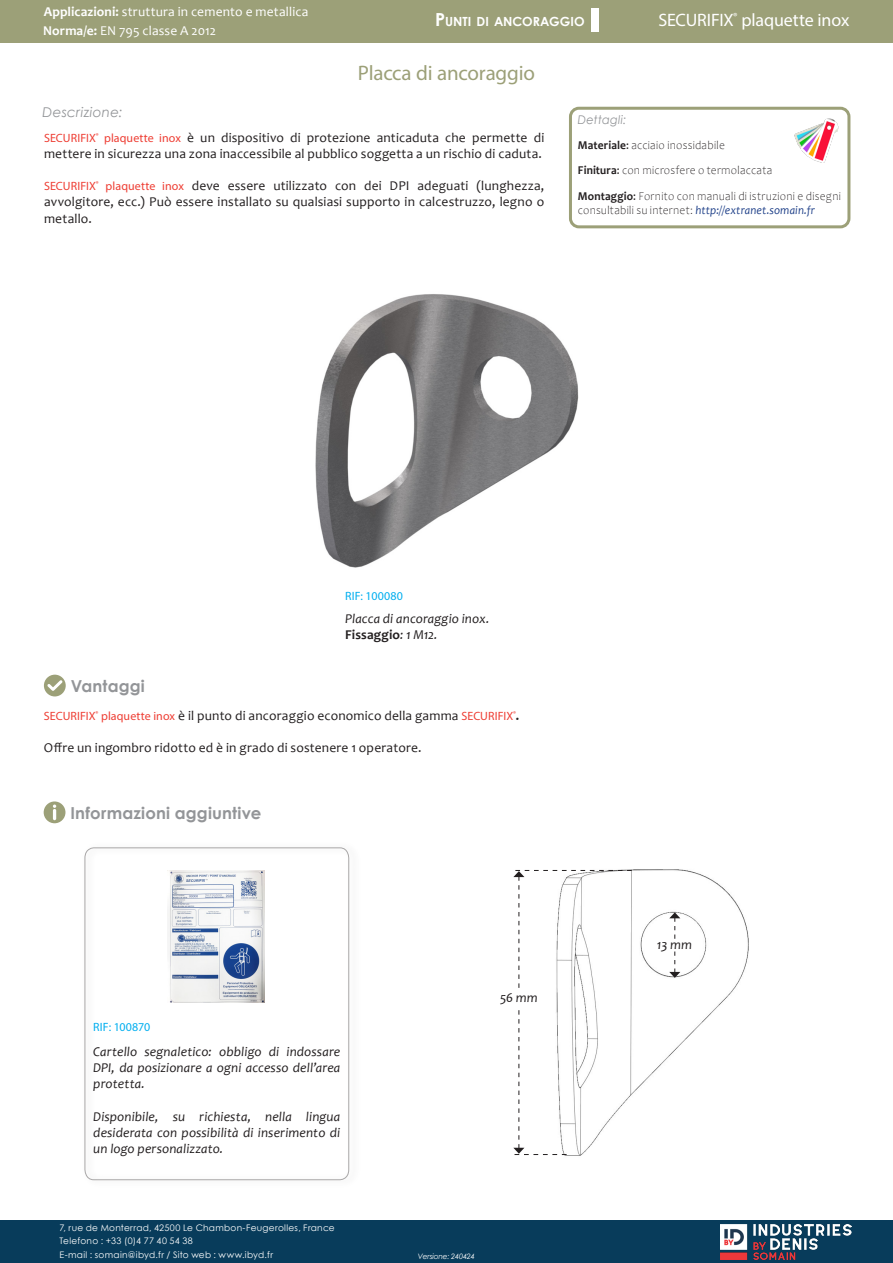
<style>
.page{position:relative;width:893px;height:1263px;background:#fff}
.page>*{position:absolute;margin:0;border:0;box-sizing:border-box;transform-origin:0 0}
.t1{font:21px "Myriad Pro";letter-spacing:-.01em;color:#9ca078}
.t2{font:18px "Myriad Pro";letter-spacing:-.01em;color:#fff}
.t3{font:700 16.5px "Century Gothic";letter-spacing:.01em;color:#939598}
.t4{font:13.5px/16.2px "Candara";letter-spacing:.01em;color:#231f20}
.t5{font:italic 13.5px/16.2px "Candara";letter-spacing:.01em;color:#231f20;text-align:justify}
.t6{font:13.5px/18.9px "Candara";letter-spacing:.01em;color:#fff}
.t7{font:700 13.5px "Candara";letter-spacing:.01em;color:#231f20}
.t8{font:italic 13.5px "Century Gothic";letter-spacing:.015em;color:#939598}
.t9{font:700 12.6px "Century Gothic";letter-spacing:.005em;color:#fff}
.t10{font:300 12px/25.2px "Candara";letter-spacing:.02em;color:#231f20;scale:.95 1}
.t11{font:italic 12px "Candara";letter-spacing:.015em;color:#21428a;scale:.95 1}
.t12{font:12px "Myriad Pro";letter-spacing:.015em;color:#00aeef}
.t13{font:italic 12px "Century Gothic";letter-spacing:.02em;color:#939598;scale:.95 1}
.t14{font:9px/13.5px "Century Gothic";letter-spacing:.03em;color:#fff}
.t15{font:italic 7.5px "Century Gothic";letter-spacing:-.025em;color:#fff}
.s1{font-weight:700}
.s2{font-size:18px}
.s3{font-family:"Myriad Pro";font-size:12px;color:#ee3e34}
.s4{font-weight:400}
.s5{font-weight:300;font-style:normal;color:#231f20}
.s6{font-weight:400;font-style:italic}
</style>
<div class="page">
<div style="left:0;top:0;width:893px;height:43px;background:#9ca078"></div>
<div style="left:592px;top:9px;width:7px;height:23px;background:#fff"></div>
<div style="left:569px;top:107px;width:281px;height:121px;border:3px solid #9ca078;border-radius:9px"></div>
<img style="left:794px;top:118px;width:45px;height:45px">
<img style="left:315px;top:294px;width:264px;height:274px">
<div style="left:44px;top:675px;width:22px;height:21px;background:#9ca078;border-radius:50%"></div>
<svg style="left:47px;top:680px;width:16px;height:11px"></svg>
<div style="left:44px;top:801px;width:21px;height:22px;background:#9ca078;border-radius:50%"></div>
<svg style="left:53px;top:804px;width:3px;height:16px"></svg>
<svg style="left:84px;top:847px;width:266px;height:333px"></svg>
<img style="left:564px;top:869px;width:185px;height:287px">
<svg style="left:669px;top:912px;width:11px;height:66px"></svg>
<svg style="left:513px;top:870px;width:119px;height:285px"></svg>
<div style="left:492px;top:992px;width:54px;height:15px;background:#fff"></div>
<div style="left:655px;top:939px;width:39px;height:10px;background:#fff"></div>
<div style="left:0;top:1220px;width:893px;height:43px;background:#083c5b"></div>
<img style="left:721px;top:1225px;width:130px;height:35px">
<p class="t6" style="left:43px;top:2px;width:267px"><span class="s1">Applicazioni:</span> struttura in cemento e metallica<br><span class="s1">Norma/e:</span> EN 795 classe A 2012</p>
<p class="t9" style="left:435px;top:12px;width:151px"><span class="s2">P</span>UNTI DI ANCORAGGIO</p>
<p class="t1" style="left:358px;top:60px;width:179px">Placca di ancoraggio</p>
<h2 class="t2" style="left:658px;top:9px;width:192px">SECURIFIX<sup>®</sup> plaquette inox</h2>
<p class="t8" style="left:43px;top:103px;width:82px">Descrizione:</p>
<p class="t4" style="left:44px;top:129px;width:502px"><span class="s3">SECURIFIX</span><sup>®</sup> <span class="s3">plaquette inox</span> è un dispositivo di protezione anticaduta che permette di mettere in sicurezza una zona inaccessibile al pubblico soggetta a un rischio di caduta.</p>
<p class="t4" style="left:44px;top:178px;width:502px;text-align:justify"><span class="s3">SECURIFIX</span><sup>®</sup> <span class="s3">plaquette inox</span> deve essere utilizzato con dei DPI adeguati (lunghezza, avvolgitore, ecc.) Può essere installato su qualsiasi supporto in calcestruzzo, legno o metallo.</p>
<p class="t13" style="left:578px;top:111px;width:52px">Dettagli:</p>
<p class="t10" style="left:578px;top:133px;width:278px"><span class="s1">Materiale</span><span class="s4">:</span> acciaio inossidabile<br><span class="s1">Finitura</span><span class="s4">:</span> con microsfere o termolaccata<br><span class="s1">Montaggio</span><span class="s4">:</span> Fornito con manuali di istruzioni e disegni</p>
<p class="t11" style="left:578px;top:202px;width:251px"><span class="s5">consultabili su internet:</span> http://extranet.somain.fr</p>
<p class="t12" style="left:345px;top:589px;width:59px">RIF: 100080</p>
<p class="t5" style="left:345px;top:610px;width:146px">Placca di ancoraggio inox.</p>
<p class="t7" style="left:345px;top:626px;width:94px">Fissaggio<span class="s6">: 1 M12.</span></p>
<p class="t3" style="left:71px;top:673px;width:76px">Vantaggi</p>
<p class="t4" style="left:44px;top:707px;width:477px"><span class="s3">SECURIFIX</span><sup>®</sup> <span class="s3">plaquette inox</span> è il punto di ancoraggio economico della gamma <span class="s3">SECURIFIX</span><sup>®</sup><span class="s1">.</span></p>
<p class="t4" style="left:44px;top:739px;width:379px">Offre un ingombro ridotto ed è in grado di sostenere 1 operatore.</p>
<p class="t3" style="left:70px;top:800px;width:192px">Informazioni aggiuntive</p>
<p class="t12" style="left:93px;top:1020px;width:59px">RIF: 100870</p>
<p class="t5" style="left:93px;top:1043px;width:249px">Cartello segnaletico: obbligo di indossare DPI, da posizionare a ogni accesso dell’area protetta.</p>
<p class="t5" style="left:93px;top:1108px;width:249px">Disponibile, su richiesta, nella lingua desiderata con possibilità di inserimento di un logo personalizzato.</p>
<p class="t14" style="left:60px;top:1221px;width:277px">7, rue de Monterrad, 42500 Le Chambon-Feugerolles, France<br>Telefono : +33 (0)4 77 40 54 38<br>E-mail : somain@ibyd.fr / Sito web : www.ibyd.fr</p>
<p class="t5" style="left:500px;top:990px;width:39px">56 mm</p>
<p class="t15" style="left:418px;top:1250px;width:59px">Versione: 240424</p>
<p class="t5" style="left:657px;top:936px;width:37px">13 mm</p>
</div>
